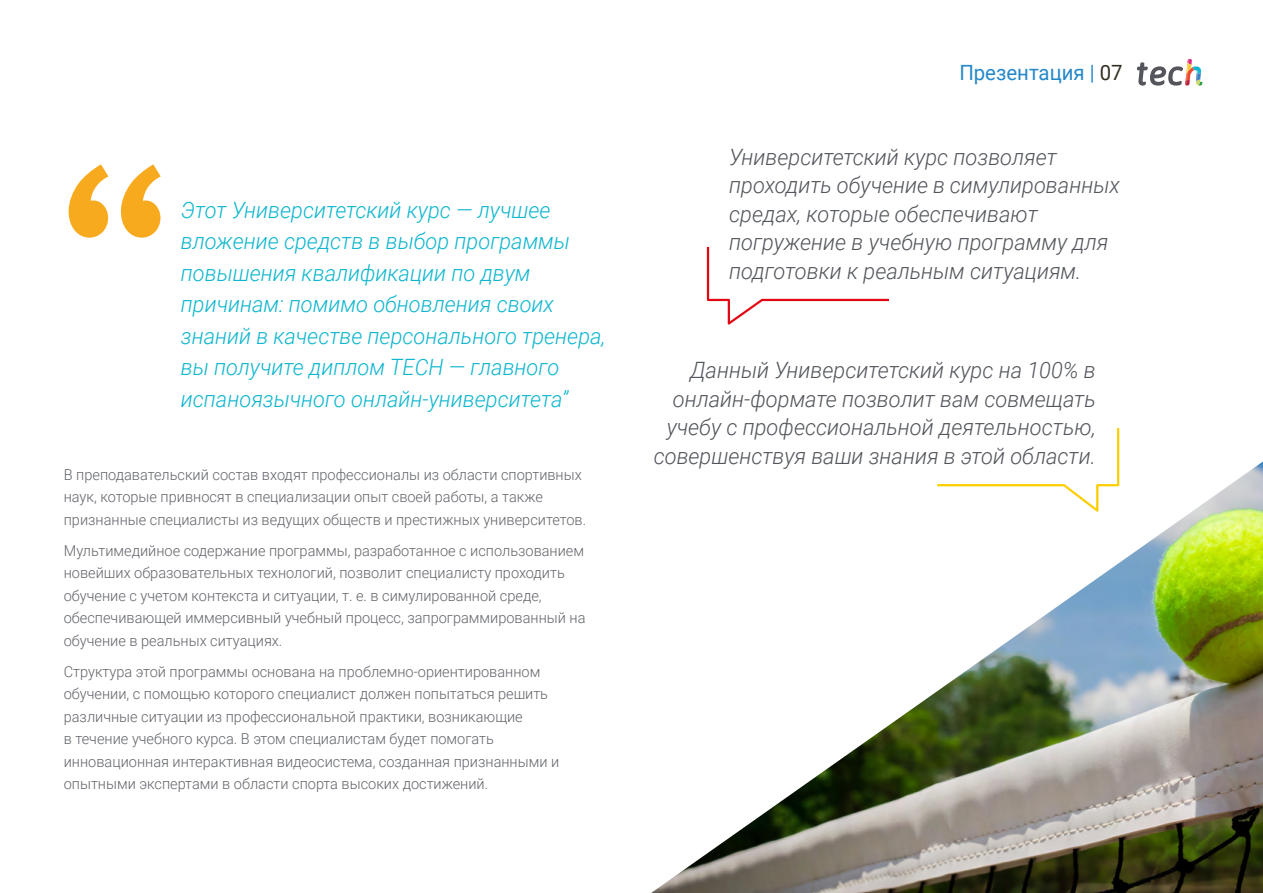
<style>
.page{position:relative;width:1263px;height:893px;background:#fff}
.page>*{position:absolute;margin:0;border:0;box-sizing:border-box;transform-origin:0 0}
.t1{font:italic 300 22.5px/28.5px "Roboto";color:#52555b;text-align:right}
.t2{font:italic 300 22.5px/31.5px "Roboto";color:#0fb6cf}
.t3{font:21px "Roboto";color:#2488c9}
.t4{font:300 15px/22.5px "Roboto";color:#61646a}
.s1{color:#312e20}
</style>
<div class="page">
<svg style="left:69px;top:164px;width:92px;height:74px"></svg>
<img style="left:651px;top:461px;width:612px;height:432px">
<svg style="left:1137px;top:59px;width:65px;height:27px"></svg>
<svg style="left:935px;top:427px;width:185px;height:88px"></svg>
<svg style="left:706px;top:246px;width:183px;height:79px"></svg>
<p class="t2" style="left:181px;top:193px;width:426px">Этот Университетский курс — лучшее вложение средств в выбор программы повышения квалификации по двум причинам: помимо обновления своих знаний в качестве персонального тренера, вы получите диплом TECH — главного испаноязычного онлайн-университета”</p>
<p class="t4" style="left:64px;top:463px;width:524px">В преподавательский состав входят профессионалы из области спортивных наук, которые привносят в специализации опыт своей работы, а также признанные специалисты из ведущих обществ и престижных университетов.</p>
<p class="t4" style="left:64px;top:539px;width:523px">Мультимедийное содержание программы, разработанное с использованием новейших образовательных технологий, позволит специалисту проходить обучение с учетом контекста и ситуации, т. е. в симулированной среде, обеспечивающей иммерсивный учебный процесс, запрограммированный на обучение в реальных ситуациях.</p>
<p class="t4" style="left:64px;top:660px;width:497px">Структура этой программы основана на проблемно-ориентированном обучении, с помощью которого специалист должен попытаться решить различные ситуации из профессиональной практики, возникающие<br>в течение учебного курса. В этом специалистам будет помогать инновационная интерактивная видеосистема, созданная признанными и опытными экспертами в области спорта высоких достижений.</p>
<h2 class="t3" style="left:959px;top:57px;width:165px">Презентация | <span class="s1">07</span></h2>
<h1 class="t1" style="left:729px;top:142px;width:392px;text-align:left">Университетский курс позволяет проходить обучение в симулированных средах, которые обеспечивают погружение в учебную программу для подготовки к реальным ситуациям.</h1>
<h1 class="t1" style="left:654px;top:355px;width:444px">Данный Университетский курс на 100% в онлайн-формате позволит вам совмещать учебу с профессиональной деятельностью, совершенствуя ваши знания в этой области.</h1>
</div>
